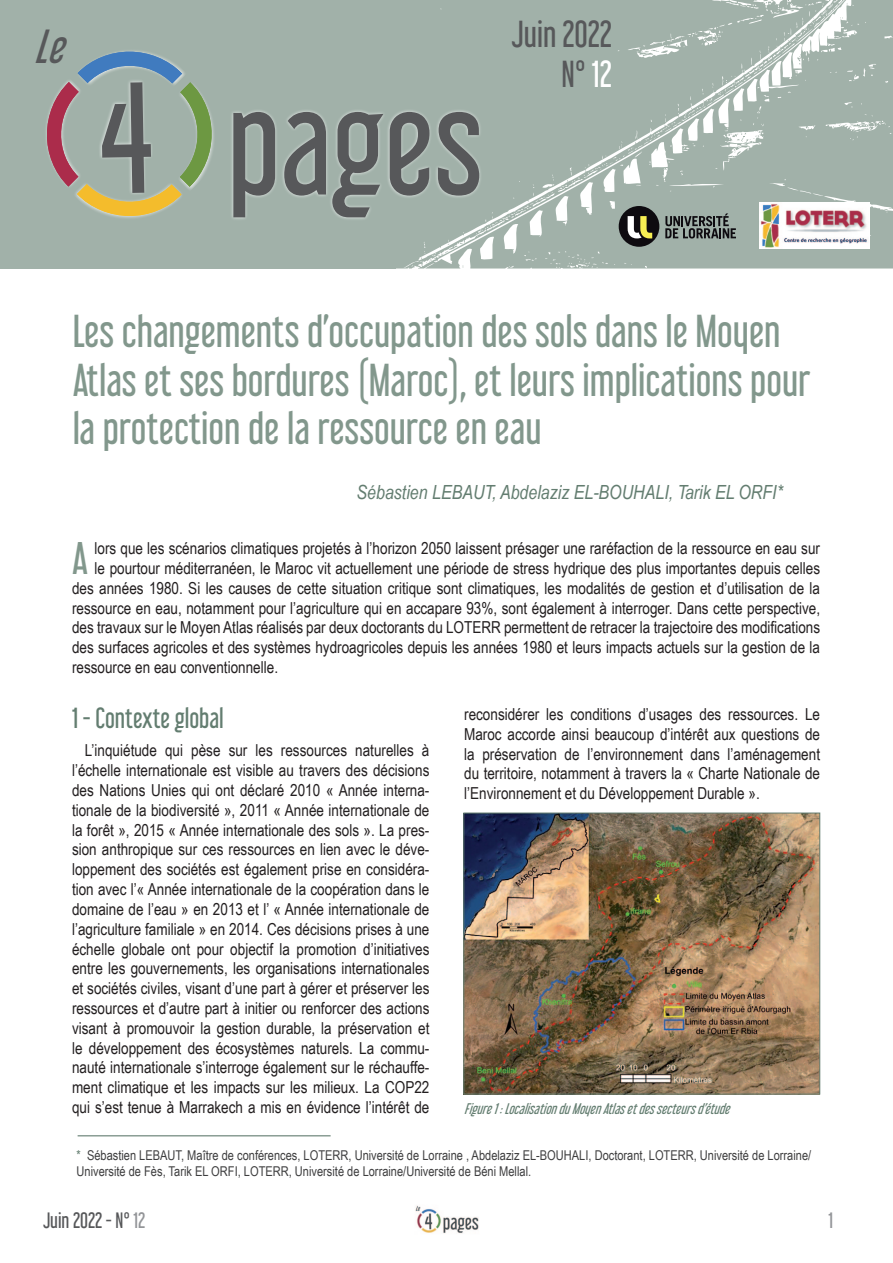
<style>
.page{position:relative;width:893px;height:1263px;background:#fff}
.page>*{position:absolute;margin:0;border:0;box-sizing:border-box;transform-origin:0 0}
.t1{font:133.5px "Libel Suit Rg";color:#57585a}
.t2{font:italic 42px "Libel Suit Rg";color:#57585a}
.t3{font:40.5px/48.6px "Libel Suit Rg";color:#637e70}
.t4{font:33px/39.6px "Libel Suit Rg";color:#57585a;text-align:right}
.t5{font:25.5px "Libel Suit Rg";color:#637d70}
.t6{font:italic 19.5px "Arial Narrow";color:#637d70}
.t7{font:19.5px "Libel Suit Rg";color:#57585a}
.t8{font:19.5px "Libel Suit Rg";color:#939598}
.t9{font:16.5px/19.8px "Arial Narrow";color:#231f20;text-align:justify}
.t10{font:13.5px/16.2px "Arial Narrow";color:#3e3e3f}
.t11{font:italic 13.5px "Libel Suit Rg";color:#637d70}
.s1{color:#fff}
.s2{color:#637d70}
.s3{color:#939598}
</style>
<div class="page">
<img style="left:415px;top:1205px;width:64px;height:29px">
<svg style="left:396px;top:0;width:497px;height:268px;background:#aab8b1"></svg>
<svg style="left:832px;top:124px;width:9px;height:3px"></svg>
<svg style="left:849px;top:122px;width:25px;height:9px"></svg>
<svg style="left:728px;top:133px;width:31px;height:9px"></svg>
<svg style="left:441px;top:251px;width:8px;height:4px"></svg>
<svg style="left:425px;top:259px;width:8px;height:5px"></svg>
<svg style="left:649px;top:43px;width:19px;height:11px"></svg>
<div style="left:0;top:0;width:396px;height:268px;background:#a1b1a9"></div>
<svg style="left:396px;top:4px;width:253px;height:232px;background:#a6b5ad"></svg>
<svg style="left:497px;top:0;width:82px;height:16px"></svg>
<div style="left:230px;top:108px;width:253px;height:113px;background:#fff;opacity:.75"></div>
<svg style="left:665px;top:213px;width:71px;height:25px;background:#656e6b"></svg>
<div style="left:619px;top:206px;width:40px;height:41px;background:#0e0b10;border-radius:50%"></div>
<svg style="left:628px;top:216px;width:24px;height:22px"></svg>
<img style="left:760px;top:203px;width:110px;height:46px">
<hr style="left:78px;top:1135px;width:253px;height:1px;background:#637d70">
<img style="left:465px;top:815px;width:353px;height:277px">
<div style="left:463px;top:813px;width:357px;height:281px;border:1px solid #637d70"></div>
<svg style="left:46px;top:50px;width:222px;height:171px"></svg>
<h2 class="t2" style="left:34px;top:12px;width:47px">Le</h2>
<h3 class="t4" style="left:512px;top:11px;width:102px">Juin 2022<br>N° <span class="s1">12</span></h3>
<h1 class="t1" style="left:227px;top:33px;width:257px">pages</h1>
<h3 class="t3" style="left:72px;top:303px;width:740px">Les changements d’occupation des sols dans le Moyen<br>Atlas et ses bordures (Maroc), et leurs implications pour la protection de la ressource en eau</h3>
<p class="t6" style="left:357px;top:478px;width:428px">Sébastien LEBAUT, Abdelaziz EL-BOUHALI, Tarik EL ORFI*</p>
<h3 class="t3" style="left:72px;top:530px;width:17px">A</h3>
<p class="t9" style="left:95px;top:538px;width:727px">lors que les scénarios climatiques projetés à l’horizon 2050 laissent présager une raréfaction de la ressource en eau sur</p>
<p class="t9" style="left:95px;top:558px;width:727px">le pourtour méditerranéen, le Maroc vit actuellement une période de stress hydrique des plus importantes depuis celles</p>
<p class="t9" style="left:72px;top:577px;width:750px">des années 1980. Si les causes de cette situation critique sont climatiques, les modalités de gestion et d’utilisation de la</p>
<p class="t9" style="left:72px;top:597px;width:750px">ressource en eau, notamment pour l’agriculture qui en accapare 93%, sont également à interroger. Dans cette perspective,</p>
<p class="t9" style="left:72px;top:617px;width:750px">des travaux sur le Moyen Atlas réalisés par deux doctorants du LOTERR permettent de retracer la trajectoire des modifications</p>
<p class="t9" style="left:72px;top:637px;width:750px">des surfaces agricoles et des systèmes hydroagricoles depuis les années 1980 et leurs impacts actuels sur la gestion de la</p>
<p class="t9" style="left:72px;top:657px;width:208px">ressource en eau conventionnelle.</p>
<h3 class="t5" style="left:72px;top:697px;width:153px">1 - Contexte global</h3>
<p class="t9" style="left:72px;top:740px;width:359px;text-indent:13px">L’inquiétude qui pèse sur les ressources naturelles à l’échelle internationale est visible au travers des décisions des Nations Unies qui ont déclaré 2010 « Année interna&shy;tionale de la biodiversité », 2011 « Année internationale de la forêt », 2015 « Année internationale des sols ». La pres&shy;sion anthropique sur ces ressources en lien avec le déve&shy;loppement des sociétés est également prise en considéra&shy;tion avec l’« Année internationale de la coopération dans le domaine de l’eau » en 2013 et l’ « Année internationale de l’agriculture familiale » en 2014. Ces décisions prises à une échelle globale ont pour objectif la promotion d’initiatives entre les gouvernements, les organisations internationales et sociétés civiles, visant d’une part à gérer et préserver les ressources et d’autre part à initier ou renforcer des actions visant à promouvoir la gestion durable, la préservation et le développement des écosystèmes naturels. La commu&shy;nauté internationale s’interroge également sur le réchauffe&shy;ment climatique et les impacts sur les milieux. La COP22 qui s’est tenue à Marrakech a mis en évidence l’intérêt de</p>
<p class="t9" style="left:464px;top:704px;width:357px">reconsidérer les conditions d’usages des ressources. Le Maroc accorde ainsi beaucoup d’intérêt aux questions de la préservation de l’environnement dans l’aménagement du territoire, notamment à travers la « Charte Nationale de l’Environnement et du Développement Durable ».</p>
<p class="t11" style="left:464px;top:1097px;width:272px">Figure1:LocalisationduMoyenAtlasetdessecteursd’étude</p>
<p class="t10" style="left:77px;top:1147px;width:736px"><span class="s2">*</span> Sébastien LEBAUT, Maître de conférences, LOTERR, Université de Lorraine , Abdelaziz EL-BOUHALI, Doctorant, LOTERR, Université de Lorraine/<br>Université de Fès, Tarik EL ORFI, LOTERR, Université de Lorraine/Université de Béni Mellal.</p>
<p class="t7" style="left:43px;top:1204px;width:104px">Juin 2022 - N° <span class="s3">12</span></p>
<p class="t8" style="left:829px;top:1204px;width:6px">1</p>
</div>
